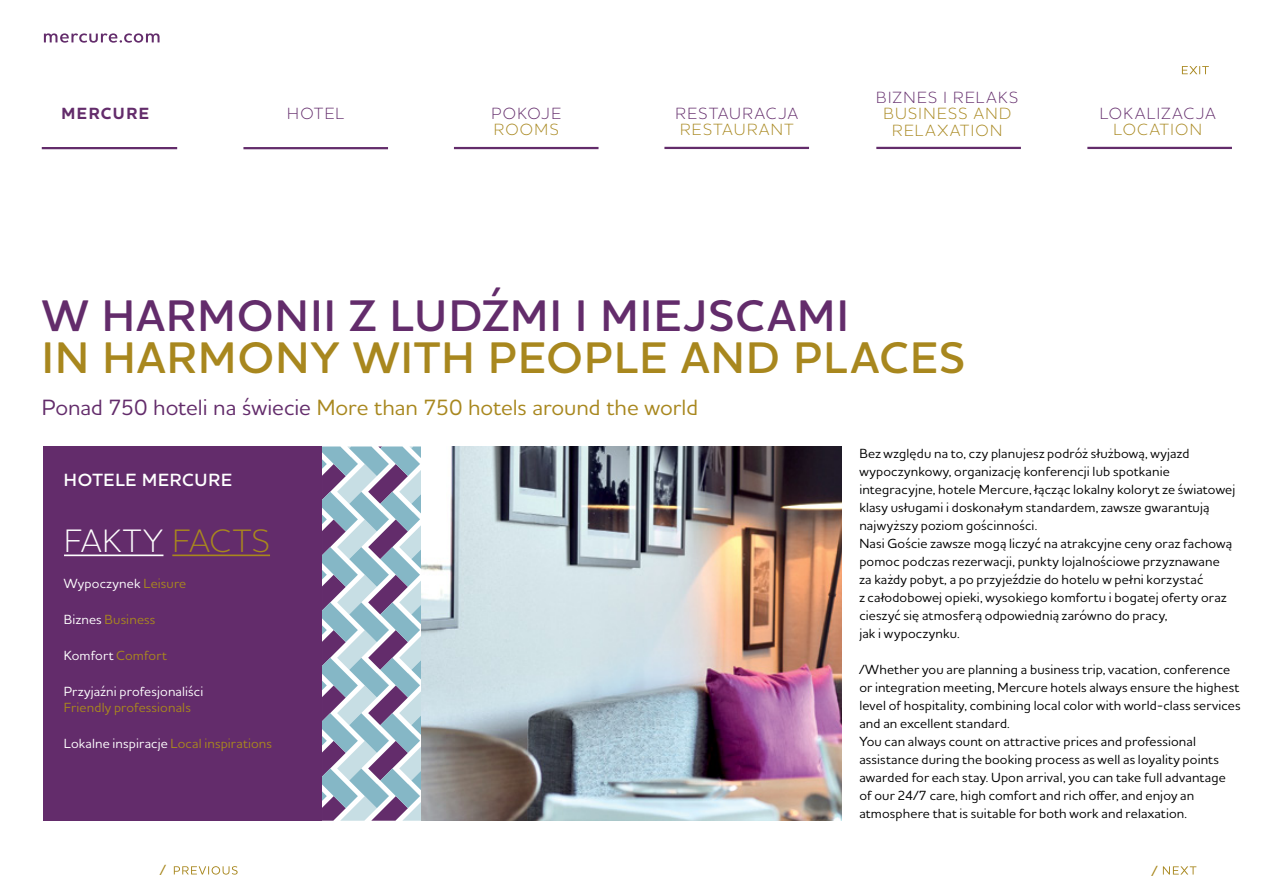
<style>
.page{position:relative;width:1263px;height:893px;background:#fff}
.page>*{position:absolute;margin:0;border:0;box-sizing:border-box;transform-origin:0 0}
.t1{font:600 45px "Houschka Alt Pro";letter-spacing:.035em;color:#a8871e}
.t2{font:600 45px "Houschka Alt Pro";letter-spacing:.04em;color:#632c6b}
.t3{font:300 33px "Houschka Alt Pro";letter-spacing:.025em;color:#fff}
.t4{font:500 22.5px "Houschka Alt Pro";letter-spacing:-.005em;color:#a8871e}
.t5{font:600 18px "Houschka Alt Pro";letter-spacing:.04em;color:#fff}
.t6{font:300 16.5px "Houschka Alt Pro";letter-spacing:.085em;color:#632c6b}
.t7{font:300 16.5px/16.5px "Houschka Alt Pro";letter-spacing:.085em;color:#a8871e;text-align:center}
.t8{font:700 16.5px "Houschka Alt Pro";letter-spacing:.09em;color:#632c6b}
.t9{font:500 15px "Houschka Alt Pro";color:#a8871e}
.t10{font:500 13.5px/18px "Houschka Alt Pro";letter-spacing:.01em;color:#000}
.t11{font:500 13.5px "Houschka Alt Pro";letter-spacing:.01em;color:#fff}
.t12{font:500 13.5px "Houschka Alt Pro";letter-spacing:.01em;color:#a8871e}
.s1{color:#632c6b}
.s2{color:#a8871e}
.s3{color:#fff}
</style>
<div class="page">
<svg style="left:44px;top:33px;width:116px;height:10px"></svg>
<hr style="left:243px;top:147px;width:145px;height:2px;background:#632c6b">
<hr style="left:454px;top:147px;width:144px;height:2px;background:#632c6b">
<hr style="left:664px;top:147px;width:145px;height:2px;background:#632c6b">
<hr style="left:876px;top:147px;width:145px;height:2px;background:#632c6b">
<hr style="left:1087px;top:147px;width:145px;height:2px;background:#632c6b">
<svg style="left:1182px;top:66px;width:27px;height:8px"></svg>
<svg style="left:1163px;top:866px;width:33px;height:8px"></svg>
<svg style="left:174px;top:866px;width:64px;height:9px"></svg>
<img style="left:421px;top:446px;width:421px;height:375px">
<div style="left:43px;top:446px;width:279px;height:375px;background:#632c6b"></div>
<hr style="left:64px;top:554px;width:99px;height:2px;background:#fff">
<hr style="left:172px;top:554px;width:98px;height:2px;background:#a8871e">
<hr style="left:42px;top:147px;width:135px;height:2px;background:#632c6b">
<svg style="left:322px;top:446px;width:99px;height:375px"></svg>
<p class="t8" style="left:61px;top:103px;width:89px">MERCURE</p>
<p class="t6" style="left:287px;top:103px;width:58px">HOTEL</p>
<p class="t6" style="left:491px;top:103px;width:24px">POKOJ</p>
<p class="t6" style="left:551px;top:103px;width:11px">E</p>
<p class="t7" style="left:494px;top:121px;width:14px">ROO</p>
<p class="t7" style="left:535px;top:121px;width:26px">MS</p>
<p class="t6" style="left:676px;top:103px;width:124px">RESTAURACJA</p>
<p class="t7" style="left:680px;top:121px;width:115px">RESTAURANT</p>
<p class="t6" style="left:876px;top:87px;width:143px">BIZNES I RELAKS</p>
<p class="t7" style="left:883px;top:105px;width:127px">BUSINESS AND<br>RELAXATION</p>
<p class="t6" style="left:1100px;top:103px;width:117px">LOKALIZACJA</p>
<p class="t7" style="left:1113px;top:121px;width:90px">LOCATION</p>
<h1 class="t2" style="left:42px;top:287px;width:808px">W HARMONII Z LUDŹMI I MIEJSCAMI</h1>
<h1 class="t1" style="left:42px;top:329px;width:924px">IN HARMONY WITH PEOPLE AND PLACES</h1>
<h3 class="t4" style="left:42px;top:393px;width:658px"><span class="s1">Ponad 750 hoteli na świecie</span> More than 750 hotels around the world</h3>
<h3 class="t5" style="left:64px;top:468px;width:170px">HOTELE MERCURE</h3>
<h2 class="t3" style="left:64px;top:520px;width:207px">FAKTY <span class="s2">FACTS</span></h2>
<p class="t11" style="left:64px;top:575px;width:124px">Wypoczynek <span class="s2">Leisure</span></p>
<p class="t12" style="left:64px;top:611px;width:93px"><span class="s3">Biznes</span> Business</p>
<p class="t11" style="left:64px;top:647px;width:105px">Komfort <span class="s2">Comfort</span></p>
<p class="t11" style="left:64px;top:683px;width:141px">Przyjaźni profesjonaliści</p>
<p class="t12" style="left:64px;top:699px;width:129px">Friendly professionals</p>
<p class="t11" style="left:64px;top:735px;width:210px">Lokalne inspiracje <span class="s2">Local inspirations</span></p>
<p class="t10" style="left:859px;top:444px;width:377px">Bez względu na to, czy planujesz podróż służbową, wyjazd wypoczynkowy, organizację konferencji lub spotkanie integracyjne, hotele Mercure, łącząc lokalny koloryt ze światowej klasy usługami i doskonałym standardem, zawsze gwarantują najwyższy poziom gościnności.<br>Nasi Goście zawsze mogą liczyć na atrakcyjne ceny oraz fachową pomoc podczas rezerwacji, punkty lojalnościowe przyznawane za każdy pobyt, a po przyjeździe do hotelu w pełni korzystać<br>z całodobowej opieki, wysokiego komfortu i bogatej oferty oraz cieszyć się atmosferą odpowiednią zarówno do pracy,<br>jak i wypoczynku.</p>
<p class="t10" style="left:859px;top:660px;width:383px">/Whether you are planning a business trip, vacation, conference or integration meeting, Mercure hotels always ensure the highest level of hospitality, combining local color with world-class services and an excellent standard.<br>You can always count on attractive prices and professional assistance during the booking process as well as loyality points awarded for each stay. Upon arrival, you can take full advantage of our 24/7 care, high comfort and rich offer, and enjoy an atmosphere that is suitable for both work and relaxation.</p>
<p class="t9" style="left:160px;top:860px;width:7px">/</p>
<p class="t9" style="left:1152px;top:861px;width:7px">/</p>
</div>
